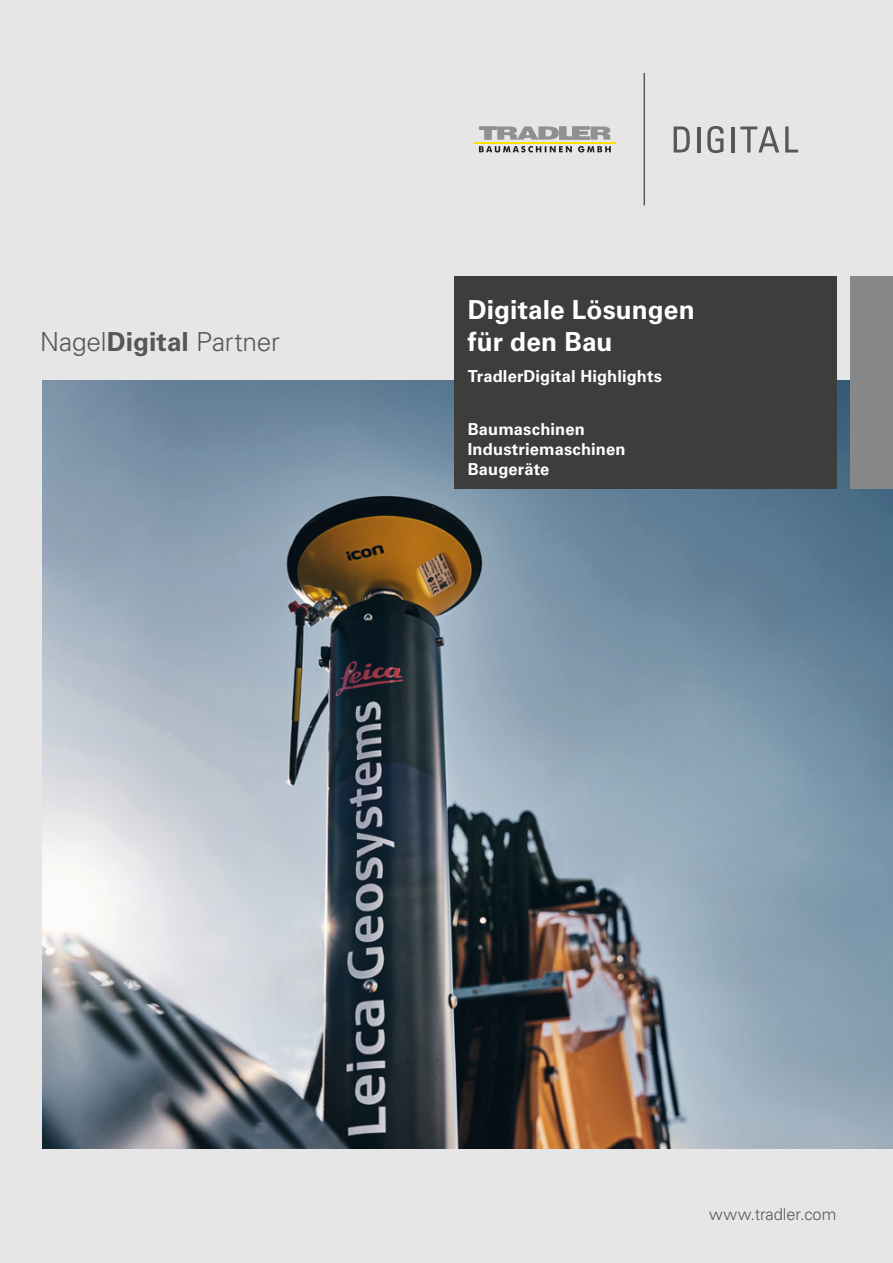
<style>
.page{position:relative;width:893px;height:1263px;background:#e6e6e6}
.page>*{position:absolute;margin:0;border:0;box-sizing:border-box;transform-origin:0 0}
.t1{font:700 26.25px/31.5px "Univers LT Std";color:#fff}
.t2{font:300 26.25px "Univers LT Std";letter-spacing:-.01em;color:#575756}
.t3{font:700 16.5px/19.8px "Univers LT Std";letter-spacing:.01em;color:#fff}
.t4{font:300 16.5px "Univers LT Std";letter-spacing:-.005em;color:#575756}
.s1{font-weight:700}
</style>
<div class="page">
<img style="left:42px;top:380px;width:851px;height:768px">
<div style="left:454px;top:276px;width:382px;height:213px;background:#3d3d3c"></div>
<div style="left:850px;top:276px;width:43px;height:213px;background:#888"></div>
<svg style="left:674px;top:127px;width:16px;height:25px"></svg>
<hr style="left:697px;top:127px;width:3px;height:25px;background:#575756">
<svg style="left:707px;top:126px;width:17px;height:27px"></svg>
<hr style="left:731px;top:127px;width:3px;height:25px;background:#575756">
<svg style="left:740px;top:127px;width:39px;height:25px"></svg>
<svg style="left:785px;top:127px;width:13px;height:25px"></svg>
<hr style="left:644px;top:73px;width:1px;height:132px;background:#575756">
<svg style="left:479px;top:146px;width:93px;height:7px"></svg>
<svg style="left:578px;top:146px;width:33px;height:7px"></svg>
<svg style="left:479px;top:126px;width:131px;height:14px"></svg>
<hr style="left:474px;top:142px;width:141px;height:2px;background:#ffe100">
<h1 class="t2" style="left:40px;top:326px;width:241px">Nagel<span class="s1">Digital</span> Partner</h1>
<h1 class="t1" style="left:468px;top:294px;width:228px">Digitale Lösungen für den Bau</h1>
<p class="t3" style="left:468px;top:366px;width:196px">TradlerDigital Highlights</p>
<p class="t3" style="left:468px;top:420px;width:159px">Baumaschinen<br>Industriemaschinen<br>Baugeräte</p>
<p class="t4" style="left:709px;top:1205px;width:129px">www.tradler.com</p>
</div>
